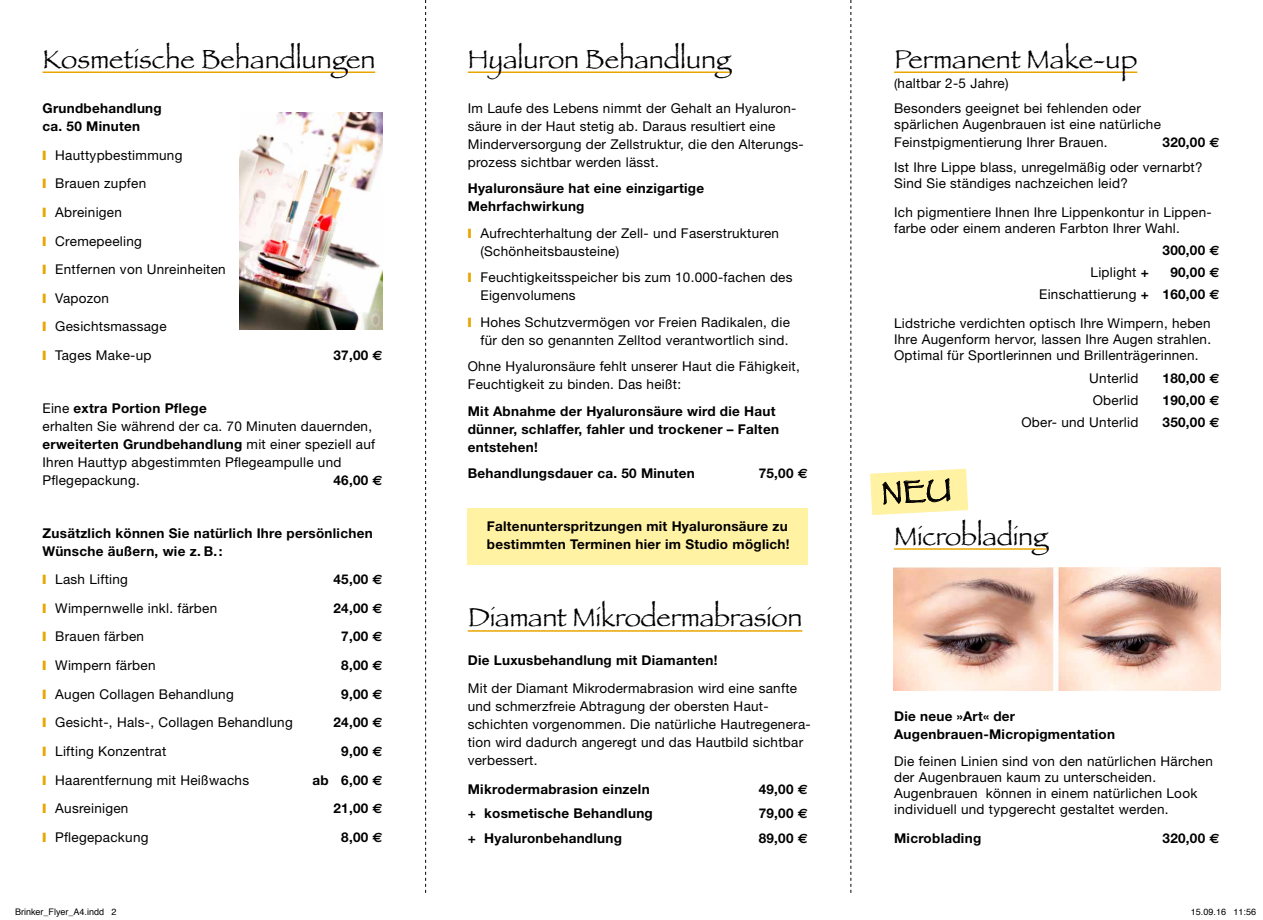
<style>
.page{position:relative;width:1263px;height:920px;background:#fff}
.page>*{position:absolute;margin:0;border:0;box-sizing:border-box;transform-origin:0 0}
.t1{font:27px "Papyrus";color:#000}
.t2{font:13.5px/18px "Helvetica Neue LT Std";letter-spacing:.02em;color:#000}
.t3{font:700 13.5px/18px "Helvetica Neue LT Std";letter-spacing:.02em;color:#000}
.t4{font:9px "Helvetica";color:#000}
.s1{color:#e9a500}
.s2{font-family:"Euro Sans"}
.s3{font-weight:700}
.s4{font-size:12.75px}
.s5{font-family:"Euro Sans";font-weight:700}
</style>
<div class="page">
<div style="left:468px;top:508px;width:340px;height:56px;background:#fff2a2"></div>
<hr style="left:468px;top:71px;width:262px;height:2px;background:#e9a500">
<hr style="left:468px;top:630px;width:334px;height:2px;background:#e9a500">
<hr style="left:43px;top:71px;width:332px;height:2px;background:#e9a500">
<hr style="left:894px;top:71px;width:243px;height:2px;background:#e9a500">
<img style="left:239px;top:113px;width:143px;height:216px">
<hr style="left:894px;top:548px;width:153px;height:2px;background:#e9a500">
<img style="left:893px;top:568px;width:327px;height:122px">
<svg style="left:425px;top:0;width:1px;height:893px"></svg>
<svg style="left:850px;top:0;width:1px;height:893px"></svg>
<svg style="left:870px;top:469px;width:98px;height:46px"></svg>
<h1 class="t1" style="left:43px;top:43px;width:334px">Kosmetische Behandlungen</h1>
<p class="t3" style="left:43px;top:99px;width:121px">Grundbehandlung ca. 50 Minuten</p>
<p class="t2" style="left:43px;top:140px;width:185px;line-height:28.7px"><span class="s1">❙</span> Hauttypbestimmung<br><span class="s1">❙</span> Brauen zupfen<br><span class="s1">❙</span> Abreinigen<br><span class="s1">❙</span> Cremepeeling<br><span class="s1">❙</span> Entfernen von Unreinheiten <span class="s1">❙</span> Vapozon<br><span class="s1">❙</span> Gesichtsmassage<br><span class="s1">❙</span> Tages Make-up</p>
<p class="t3" style="left:333px;top:346px;width:51px">37,00 <span class="s2">€</span></p>
<p class="t2" style="left:43px;top:399px;width:334px">Eine <span class="s3">extra Portion Pflege<br></span>erhalten Sie während der ca. 70 Minuten dauernden, <span class="s3">erweiterten Grundbehandlung</span> mit einer speziell auf Ihren Hauttyp abgestimmten Pflegeampulle und Pflegepackung.</p>
<p class="t3" style="left:333px;top:471px;width:51px">46,00 <span class="s2">€</span></p>
<p class="t3" style="left:43px;top:523px;width:332px">Zusätzlich können Sie natürlich Ihre persönlichen<br>Wünsche äußern, wie z. B.:</p>
<p class="t2" style="left:43px;top:570px;width:87px"><span class="s1">❙</span> Lash Lifting</p>
<p class="t3" style="left:333px;top:570px;width:51px">45,00 <span class="s2">€</span></p>
<p class="t2" style="left:43px;top:599px;width:176px"><span class="s1">❙</span> Wimpernwelle inkl. färben</p>
<p class="t3" style="left:333px;top:599px;width:51px">24,00 <span class="s2">€</span></p>
<p class="t2" style="left:43px;top:627px;width:103px"><span class="s1">❙</span> Brauen färben</p>
<p class="t3" style="left:341px;top:627px;width:43px">7,00 <span class="s2">€</span></p>
<p class="t2" style="left:43px;top:656px;width:115px"><span class="s1">❙</span> Wimpern färben</p>
<p class="t3" style="left:341px;top:656px;width:43px">8,00 <span class="s2">€</span></p>
<p class="t2" style="left:43px;top:685px;width:193px"><span class="s1">❙</span> Augen Collagen Behandlung</p>
<p class="t3" style="left:341px;top:685px;width:43px">9,00 <span class="s2">€</span></p>
<p class="t2" style="left:43px;top:713px;width:252px"><span class="s1">❙</span> Gesicht-, Hals-, Collagen Behandlung</p>
<p class="t3" style="left:333px;top:713px;width:51px">24,00 <span class="s2">€</span></p>
<p class="t2" style="left:43px;top:742px;width:125px"><span class="s1">❙</span> Lifting Konzentrat</p>
<p class="t3" style="left:341px;top:742px;width:43px">9,00 <span class="s2">€</span></p>
<p class="t2" style="left:43px;top:771px;width:208px"><span class="s1">❙</span> Haarentfernung mit Heißwachs</p>
<p class="t3" style="left:313px;top:770px;width:72px">ab 6,00 <span class="s2">€</span></p>
<p class="t2" style="left:43px;top:799px;width:87px"><span class="s1">❙</span> Ausreinigen</p>
<p class="t3" style="left:333px;top:799px;width:51px">21,00 <span class="s2">€</span></p>
<p class="t2" style="left:43px;top:828px;width:107px"><span class="s1">❙</span> Pflegepackung</p>
<p class="t3" style="left:341px;top:828px;width:43px">8,00 <span class="s2">€</span></p>
<h1 class="t1" style="left:468px;top:43px;width:264px">Hyaluron Behandlung</h1>
<p class="t2" style="left:468px;top:99px;width:337px">Im Laufe des Lebens nimmt der Gehalt an Hyaluron&shy;säure in der Haut stetig ab. Daraus resultiert eine Minderversorgung der Zellstruktur, die den Alterungs&shy;prozess sichtbar werden lässt.</p>
<p class="t3" style="left:468px;top:179px;width:238px">Hyaluronsäure hat eine einzigartige<br>Mehrfachwirkung</p>
<p class="t2" style="left:480px;top:224px;width:300px;text-indent:-13px"><span class="s1">❙</span> Aufrechterhaltung der Zell- und Faserstrukturen (Schönheitsbausteine)</p>
<p class="t2" style="left:480px;top:268px;width:313px;text-indent:-13px"><span class="s1">❙</span> Feuchtigkeitsspeicher bis zum 10.000-fachen des<br>Eigenvolumens</p>
<p class="t2" style="left:468px;top:313px;width:324px;text-align:right"><span class="s1">❙</span> Hohes Schutzvermögen vor Freien Radikalen, die für den so genannten Zelltod verantwortlich sind.</p>
<p class="t2" style="left:468px;top:357px;width:334px">Ohne Hyaluronsäure fehlt unserer Haut die Fähigkeit,<br>Feuchtigkeit zu binden. Das heißt:</p>
<p class="t3" style="left:468px;top:402px;width:313px">Mit Abnahme der Hyaluronsäure wird die Haut dünner, schlaffer, fahler und trockener – Falten entstehen!</p>
<p class="t3" style="left:468px;top:464px;width:229px">Behandlungsdauer ca. 50 Minuten</p>
<p class="t3" style="left:759px;top:464px;width:51px">75,00 <span class="s2">€</span></p>
<p class="t3" style="left:487px;top:517px;width:304px">Faltenunterspritzungen mit Hyaluronsäure zu bestimmten Terminen hier im Studio möglich!</p>
<h1 class="t1" style="left:468px;top:601px;width:336px">Diamant Mikrodermabrasion</h1>
<p class="t3" style="left:468px;top:650px;width:251px">Die Luxusbehandlung mit Diamanten!</p>
<p class="t2" style="left:468px;top:679px;width:344px">Mit der Diamant Mikrodermabrasion wird eine sanfte und schmerzfreie Abtragung der obersten Haut&shy;schichten vorgenommen. Die natürliche Hautregenera&shy;tion wird dadurch angeregt und das Hautbild sichtbar verbessert.</p>
<p class="t3" style="left:468px;top:780px;width:183px">Mikrodermabrasion einzeln</p>
<p class="t3" style="left:759px;top:780px;width:51px">49,00 <span class="s2">€</span></p>
<p class="t3" style="left:468px;top:804px;width:187px">+ kosmetische Behandlung</p>
<p class="t3" style="left:759px;top:804px;width:51px">79,00 <span class="s2">€</span></p>
<p class="t3" style="left:468px;top:828px;width:156px">+ Hyaluronbehandlung</p>
<p class="t3" style="left:759px;top:828px;width:51px">89,00 <span class="s2">€</span></p>
<h1 class="t1" style="left:894px;top:43px;width:245px">Permanent Make-up</h1>
<p class="t2" style="left:894px;top:71px;width:248px;line-height:24.8px"><span class="s4">(</span>haltbar 2-5 Jahre)<br>Besonders geeignet bei fehlenden oder</p>
<p class="t2" style="left:894px;top:115px;width:268px">spärlichen Augenbrauen ist eine natürliche<br>Feinstpigmentierung Ihrer Brauen.</p>
<p class="t2" style="left:894px;top:130px;width:327px;line-height:24.8px;text-indent:268px"><span class="s3">320,00</span> <span class="s5">€<br></span>Ist Ihre Lippe blass, unregelmäßig oder vernarbt?</p>
<p class="t2" style="left:894px;top:169px;width:319px;line-height:29px">Sind Sie ständiges nachzeichen leid?<br>Ich pigmentiere Ihnen Ihre Lippenkontur in Lippen-</p>
<p class="t2" style="left:894px;top:219px;width:287px">farbe oder einem anderen Farbton Ihrer Wahl.</p>
<p class="t3" style="left:1162px;top:241px;width:59px">300,00 <span class="s2">€</span></p>
<p class="t2" style="left:1090px;top:263px;width:60px">Liplight <span class="s3">+</span></p>
<p class="t2" style="left:1039px;top:261px;width:182px;line-height:21.8px;text-align:right"><span class="s3">90,00</span> <span class="s5">€<br></span>Einschattierung <span class="s3">+ 160,00</span> <span class="s5">€</span></p>
<p class="t2" style="left:894px;top:315px;width:319px;line-height:16.2px;text-align:justify">Lidstriche verdichten optisch Ihre Wimpern, heben Ihre Augenform hervor, lassen Ihre Augen strahlen.<br>Optimal für Sportlerinnen und Brillenträgerinnen.</p>
<p class="t2" style="left:1089px;top:369px;width:51px">Unterlid</p>
<p class="t3" style="left:1162px;top:368px;width:59px">180,00 <span class="s2">€</span></p>
<p class="t2" style="left:1093px;top:391px;width:47px">Oberlid</p>
<p class="t3" style="left:1162px;top:391px;width:59px">190,00 <span class="s2">€</span></p>
<p class="t2" style="left:1021px;top:413px;width:118px">Ober- und Unterlid</p>
<p class="t3" style="left:1162px;top:413px;width:59px">350,00 <span class="s2">€</span></p>
<h1 class="t1" style="left:894px;top:519px;width:155px">Microblading</h1>
<p class="t3" style="left:894px;top:707px;width:223px">Die neue »Art« der<br>Augenbrauen-Micropigmentation</p>
<p class="t2" style="left:894px;top:752px;width:320px;line-height:16.2px">Die feinen Linien sind von den natürlichen Härchen der Augenbrauen kaum zu unterscheiden.<br>Augenbrauen können in einem natürlichen Look individuell und typgerecht gestaltet werden.</p>
<p class="t3" style="left:894px;top:829px;width:89px">Microblading</p>
<p class="t3" style="left:1162px;top:829px;width:59px">320,00 <span class="s2">€</span></p>
<p class="t4" style="left:15px;top:905px;width:103px">Brinker_Flyer_A4.indd 2</p>
<p class="t4" style="left:1191px;top:905px;width:67px">15.09.16 11:56</p>
</div>
